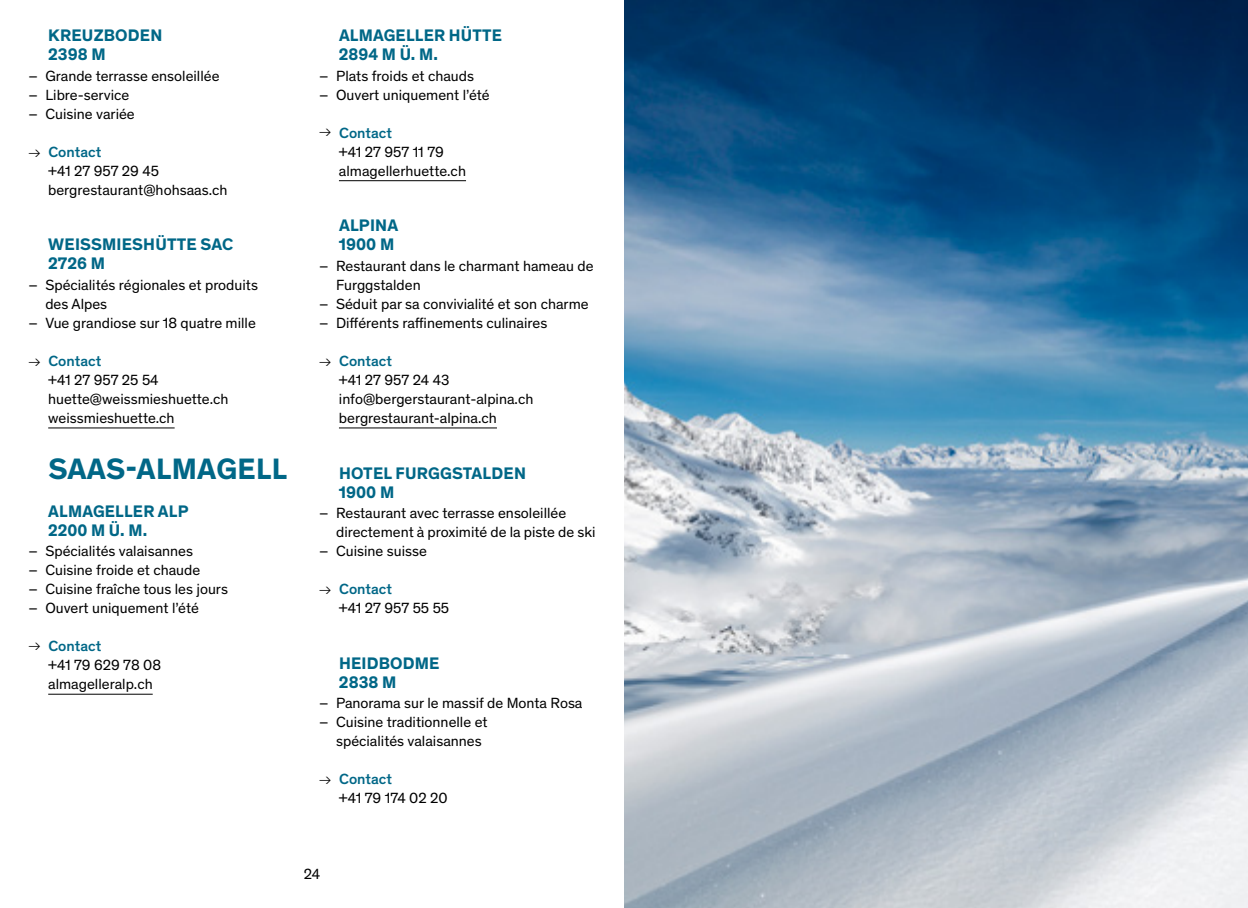
<style>
.page{position:relative;width:1248px;height:908px;background:#fff}
.page>*{position:absolute;margin:0;border:0;box-sizing:border-box;transform-origin:0 0}
.t1{font:700 30px "Theinhardt";letter-spacing:.01em;color:#006787}
.t2{font:700 17px/19px "Theinhardt";letter-spacing:.01em;color:#006787}
.t3{font:15px/19px "Theinhardt";color:#000}
.s1{font-weight:300;font-size:15.4px}
.s2{font-weight:500;color:#006787}
</style>
<div class="page">
<hr style="left:48px;top:427px;width:127px;height:1px;background:#000">
<hr style="left:48px;top:693px;width:105px;height:1px;background:#000">
<hr style="left:339px;top:180px;width:127px;height:1px;background:#000">
<hr style="left:339px;top:427px;width:158px;height:1px;background:#000">
<img style="left:624px;top:0;width:623px;height:907px">
<p class="t2" style="left:48px;top:25px;width:116px">KREUZBODEN<br>2398 M</p>
<p class="t3" style="left:28px;top:65px;width:193px">– Grande terrasse ensoleillée</p>
<p class="t3" style="left:28px;top:84px;width:102px">– Libre-service</p>
<p class="t3" style="left:28px;top:103px;width:108px">– Cuisine variée</p>
<p class="t3" style="left:48px;top:141px;width:181px;text-indent:-20px"><span class="s1">-&gt;</span> <span class="s2">Contact<br></span>+41 27 957 29 45 bergrestaurant@hohsaas.ch</p>
<p class="t2" style="left:48px;top:234px;width:187px">WEISSMIESHÜTTE SAC<br>2726 M</p>
<p class="t3" style="left:45px;top:274px;width:214px;text-indent:-17px">– Spécialités régionales et produits des Alpes</p>
<p class="t3" style="left:28px;top:312px;width:229px">– Vue grandiose sur 18 quatre mille</p>
<p class="t3" style="left:48px;top:350px;width:182px;text-indent:-20px"><span class="s1">-&gt;</span> <span class="s2">Contact<br></span>+41 27 957 25 54 huette@weissmieshuette.ch weissmieshuette.ch</p>
<h1 class="t1" style="left:48px;top:446px;width:240px">SAAS-ALMAGELL</h1>
<p class="t2" style="left:48px;top:500px;width:142px">ALMAGELLER ALP<br>2200 M Ü. M.</p>
<p class="t3" style="left:28px;top:540px;width:166px">– Spécialités valaisannes</p>
<p class="t3" style="left:28px;top:559px;width:173px">– Cuisine froide et chaude</p>
<p class="t3" style="left:28px;top:578px;width:201px">– Cuisine fraîche tous les jours</p>
<p class="t3" style="left:28px;top:597px;width:172px">– Ouvert uniquement l’été</p>
<p class="t3" style="left:48px;top:635px;width:114px;text-indent:-20px"><span class="s1">-&gt;</span> <span class="s2">Contact<br></span>+41 79 629 78 08 almagelleralp.ch</p>
<p class="t2" style="left:339px;top:25px;width:164px">ALMAGELLER HÜTTE<br>2894 M Ü. M.</p>
<p class="t3" style="left:319px;top:65px;width:156px">– Plats froids et chauds</p>
<p class="t3" style="left:319px;top:84px;width:172px">– Ouvert uniquement l’été</p>
<p class="t3" style="left:339px;top:122px;width:129px;text-indent:-20px"><span class="s1">-&gt;</span> <span class="s2">Contact<br></span>+41 27 957 11 79 almagellerhuette.ch</p>
<p class="t2" style="left:339px;top:215px;width:61px">ALPINA<br>1900 M</p>
<p class="t3" style="left:336px;top:255px;width:259px;text-indent:-17px">– Restaurant dans le charmant hameau de<br>Furggstalden</p>
<p class="t3" style="left:319px;top:293px;width:271px">– Séduit par sa convivialité et son charme</p>
<p class="t3" style="left:319px;top:312px;width:230px">– Différents raffinements culinaires</p>
<p class="t3" style="left:339px;top:350px;width:196px;text-indent:-20px"><span class="s1">-&gt;</span> <span class="s2">Contact<br></span>+41 27 957 24 43 info@bergerstaurant-alpina.ch bergrestaurant-alpina.ch</p>
<p class="t2" style="left:339px;top:462px;width:188px">HOTEL FURGGSTALDEN<br>1900 M</p>
<p class="t3" style="left:336px;top:502px;width:261px;text-indent:-17px">– Restaurant avec terrasse ensoleillée directement à proximité de la piste de ski</p>
<p class="t3" style="left:319px;top:540px;width:109px">– Cuisine suisse</p>
<p class="t3" style="left:339px;top:578px;width:112px;text-indent:-20px"><span class="s1">-&gt;</span> <span class="s2">Contact<br></span>+41 27 957 55 55</p>
<p class="t2" style="left:339px;top:652px;width:102px">HEIDBODME<br>2838 M</p>
<p class="t3" style="left:319px;top:692px;width:265px">– Panorama sur le massif de Monta Rosa</p>
<p class="t3" style="left:336px;top:711px;width:153px;text-indent:-17px">– Cuisine traditionnelle et spécialités valaisannes</p>
<p class="t3" style="left:339px;top:768px;width:110px;text-indent:-20px"><span class="s1">-&gt;</span> <span class="s2">Contact<br></span>+41 79 174 02 20</p>
<p class="t3" style="left:304px;top:863px;width:18px">24</p>
</div>
